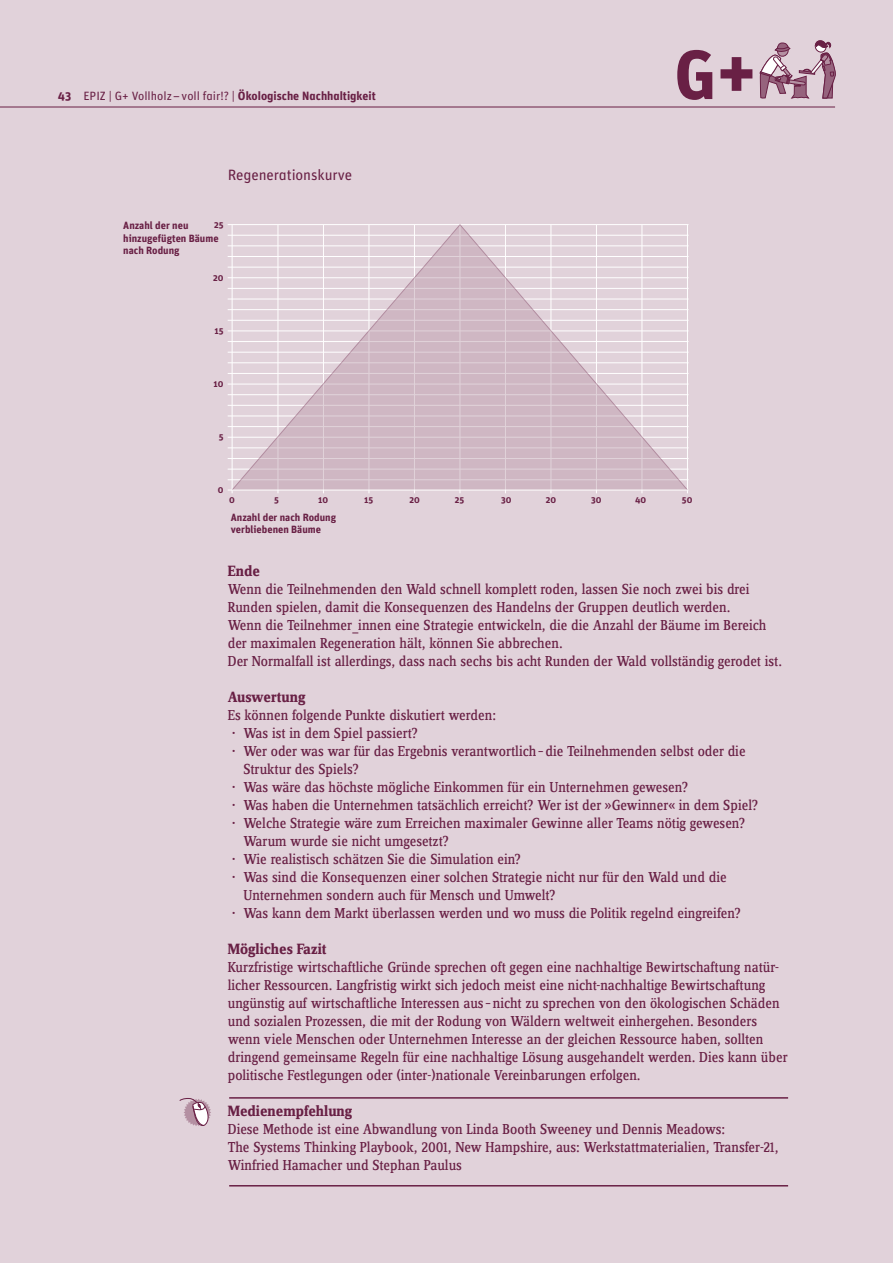
<style>
.page{position:relative;width:893px;height:1263px;background:#e1d2da}
.page>*{position:absolute;margin:0;border:0;box-sizing:border-box;transform-origin:0 0}
.t1{font:700 69.45px "Unit";color:#692045}
.t2{font:700 15.45px "Zine Serif Dis";color:#692045}
.t3{font:15px/18px "Zine Serif Dis";color:#692045}
.t4{font:15px "Unit Regular Alternate";letter-spacing:-.005em;color:#692045}
.t5{font:12px "Unit Regular Alternate";color:#692045}
.t6{font:12px "Unit Bold Alternate";color:#692045}
.t7{font:700 10.5px/12.6px "Unit";color:#692045}
.t8{font:700 9px "Unit";color:#692045}
.s1{font-family:"Unit Bold Alternate"}
</style>
<div class="page">
<hr style="left:0;top:107px;width:835px;height:1px;background:#692045">
<svg style="left:760px;top:40px;width:76px;height:59px"></svg>
<svg style="left:179px;top:1098px;width:32px;height:28px"></svg>
<hr style="left:229px;top:1185px;width:559px;height:1px;background:#692045">
<hr style="left:229px;top:1097px;width:559px;height:2px;background:#692045">
<hr style="left:228px;top:479px;width:460px;height:1px;background:#fff">
<hr style="left:228px;top:469px;width:460px;height:1px;background:#fff">
<hr style="left:228px;top:458px;width:460px;height:1px;background:#fff">
<hr style="left:228px;top:448px;width:460px;height:1px;background:#fff">
<hr style="left:228px;top:437px;width:460px;height:1px;background:#fff">
<hr style="left:228px;top:426px;width:460px;height:1px;background:#fff">
<hr style="left:228px;top:416px;width:460px;height:1px;background:#fff">
<hr style="left:228px;top:405px;width:460px;height:1px;background:#fff">
<hr style="left:228px;top:394px;width:460px;height:1px;background:#fff">
<hr style="left:228px;top:384px;width:460px;height:1px;background:#fff">
<hr style="left:228px;top:373px;width:460px;height:1px;background:#fff">
<hr style="left:228px;top:363px;width:460px;height:1px;background:#fff">
<hr style="left:228px;top:352px;width:460px;height:1px;background:#fff">
<hr style="left:228px;top:341px;width:460px;height:1px;background:#fff">
<hr style="left:228px;top:331px;width:460px;height:1px;background:#fff">
<hr style="left:228px;top:320px;width:460px;height:1px;background:#fff">
<hr style="left:228px;top:309px;width:460px;height:1px;background:#fff">
<hr style="left:228px;top:299px;width:460px;height:1px;background:#fff">
<hr style="left:228px;top:288px;width:460px;height:1px;background:#fff">
<hr style="left:228px;top:277px;width:460px;height:1px;background:#fff">
<hr style="left:228px;top:267px;width:460px;height:1px;background:#fff">
<hr style="left:228px;top:256px;width:460px;height:1px;background:#fff">
<hr style="left:228px;top:246px;width:460px;height:1px;background:#fff">
<hr style="left:228px;top:235px;width:460px;height:1px;background:#fff">
<hr style="left:228px;top:224px;width:460px;height:1px;background:#fff">
<hr style="left:232px;top:225px;width:1px;height:268px;background:#fff">
<hr style="left:278px;top:225px;width:1px;height:268px;background:#fff">
<hr style="left:323px;top:225px;width:1px;height:268px;background:#fff">
<hr style="left:369px;top:225px;width:1px;height:268px;background:#fff">
<hr style="left:414px;top:225px;width:1px;height:268px;background:#fff">
<hr style="left:460px;top:225px;width:1px;height:268px;background:#fff">
<hr style="left:505px;top:225px;width:1px;height:268px;background:#fff">
<hr style="left:551px;top:225px;width:1px;height:268px;background:#fff">
<hr style="left:596px;top:225px;width:1px;height:268px;background:#fff">
<hr style="left:642px;top:225px;width:1px;height:268px;background:#fff">
<hr style="left:687px;top:225px;width:1px;height:268px;background:#fff">
<svg style="left:231px;top:224px;width:457px;height:266px"></svg>
<hr style="left:228px;top:490px;width:460px;height:1px;background:#fff">
<p class="t6" style="left:58px;top:89px;width:15px">43</p>
<p class="t5" style="left:83px;top:89px;width:294px">EPIZ | G+ Vollholz–voll fair!? | <span class="s1">Ökologische Nachhaltigkeit</span></p>
<p class="t4" style="left:228px;top:166px;width:126px">Regenerationskurve</p>
<p class="t7" style="left:123px;top:219px;width:97px">Anzahl der neu hinzugefügten Bäume nach Rodung</p>
<p class="t8" style="left:214px;top:219px;width:11px">25</p>
<p class="t8" style="left:213px;top:272px;width:12px">20</p>
<p class="t8" style="left:214px;top:325px;width:11px">15</p>
<p class="t8" style="left:214px;top:379px;width:11px">10</p>
<p class="t8" style="left:219px;top:431px;width:6px">5</p>
<p class="t8" style="left:218px;top:485px;width:7px">0</p>
<h1 class="t1" style="left:674px;top:30px;width:84px">G+</h1>
<p class="t8" style="left:229px;top:494px;width:7px">0</p>
<p class="t8" style="left:274px;top:494px;width:6px">5</p>
<p class="t8" style="left:318px;top:494px;width:11px">10</p>
<p class="t8" style="left:364px;top:494px;width:11px">15</p>
<p class="t8" style="left:409px;top:494px;width:12px">20</p>
<p class="t8" style="left:455px;top:494px;width:11px">25</p>
<p class="t8" style="left:501px;top:494px;width:12px">30</p>
<p class="t8" style="left:546px;top:494px;width:12px">20</p>
<p class="t8" style="left:591px;top:494px;width:12px">30</p>
<p class="t8" style="left:635px;top:494px;width:13px">40</p>
<p class="t8" style="left:682px;top:494px;width:12px">50</p>
<p class="t7" style="left:231px;top:510px;width:107px">Anzahl der nach Rodung verbliebenen Bäume</p>
<p class="t2" style="left:228px;top:563px;width:34px">Ende</p>
<p class="t3" style="left:228px;top:581px;width:556px">Wenn die Teilnehmenden den Wald schnell komplett roden, lassen Sie noch zwei bis drei Runden spielen, damit die Konsequenzen des Handelns der Gruppen deutlich werden.<br>Wenn die Teilnehmer_innen eine Strategie entwickeln, die die Anzahl der Bäume im Bereich der maximalen Regeneration hält, können Sie abbrechen.<br>Der Normalfall ist allerdings, dass nach sechs bis acht Runden der Wald vollständig gerodet ist.</p>
<p class="t2" style="left:228px;top:689px;width:79px">Auswertung</p>
<p class="t3" style="left:228px;top:707px;width:270px">Es können folgende Punkte diskutiert werden:</p>
<p class="t3" style="left:232px;top:725px;width:188px">· Was ist in dem Spiel passiert?</p>
<p class="t3" style="left:232px;top:743px;width:515px">· Wer oder was war für das Ergebnis verantwortlich–die Teilnehmenden selbst oder die</p>
<p class="t3" style="left:243px;top:761px;width:117px">Struktur des Spiels?</p>
<p class="t3" style="left:232px;top:779px;width:458px">· Was wäre das höchste mögliche Einkommen für ein Unternehmen gewesen?</p>
<p class="t3" style="left:232px;top:797px;width:528px">· Was haben die Unternehmen tatsächlich erreicht? Wer ist der »Gewinner« in dem Spiel?</p>
<p class="t3" style="left:232px;top:815px;width:515px">· Welche Strategie wäre zum Erreichen maximaler Gewinne aller Teams nötig gewesen?</p>
<p class="t3" style="left:243px;top:833px;width:207px">Warum wurde sie nicht umgesetzt?</p>
<p class="t3" style="left:232px;top:851px;width:291px">· Wie realistisch schätzen Sie die Simulation ein?</p>
<p class="t3" style="left:232px;top:869px;width:496px">· Was sind die Konsequenzen einer solchen Strategie nicht nur für den Wald und die</p>
<p class="t3" style="left:243px;top:887px;width:314px">Unternehmen sondern auch für Mensch und Umwelt?</p>
<p class="t3" style="left:232px;top:905px;width:510px">· Was kann dem Markt überlassen werden und wo muss die Politik regelnd eingreifen?</p>
<p class="t2" style="left:228px;top:941px;width:100px">Mögliches Fazit</p>
<p class="t3" style="left:228px;top:959px;width:562px">Kurzfristige wirtschaftliche Gründe sprechen oft gegen eine nachhaltige Bewirtschaftung natür&shy;licher Ressourcen. Langfristig wirkt sich jedoch meist eine nicht-nachhaltige Bewirtschaftung ungünstig auf wirtschaftliche Interessen aus–nicht zu sprechen von den ökologischen Schäden und sozialen Prozessen, die mit der Rodung von Wäldern weltweit einhergehen. Besonders wenn viele Menschen oder Unternehmen Interesse an der gleichen Ressource haben, sollten dringend gemeinsame Regeln für eine nachhaltige Lösung ausgehandelt werden. Dies kann über politische Festlegungen oder (inter-)nationale Vereinbarungen erfolgen.</p>
<p class="t2" style="left:228px;top:1103px;width:126px">Medienempfehlung</p>
<p class="t3" style="left:228px;top:1121px;width:552px">Diese Methode ist eine Abwandlung von Linda Booth Sweeney und Dennis Meadows:<br>The Systems Thinking Playbook, 2001, New Hampshire, aus: Werkstattmaterialien, Transfer-21,<br>Winfried Hamacher und Stephan Paulus</p>
</div>
